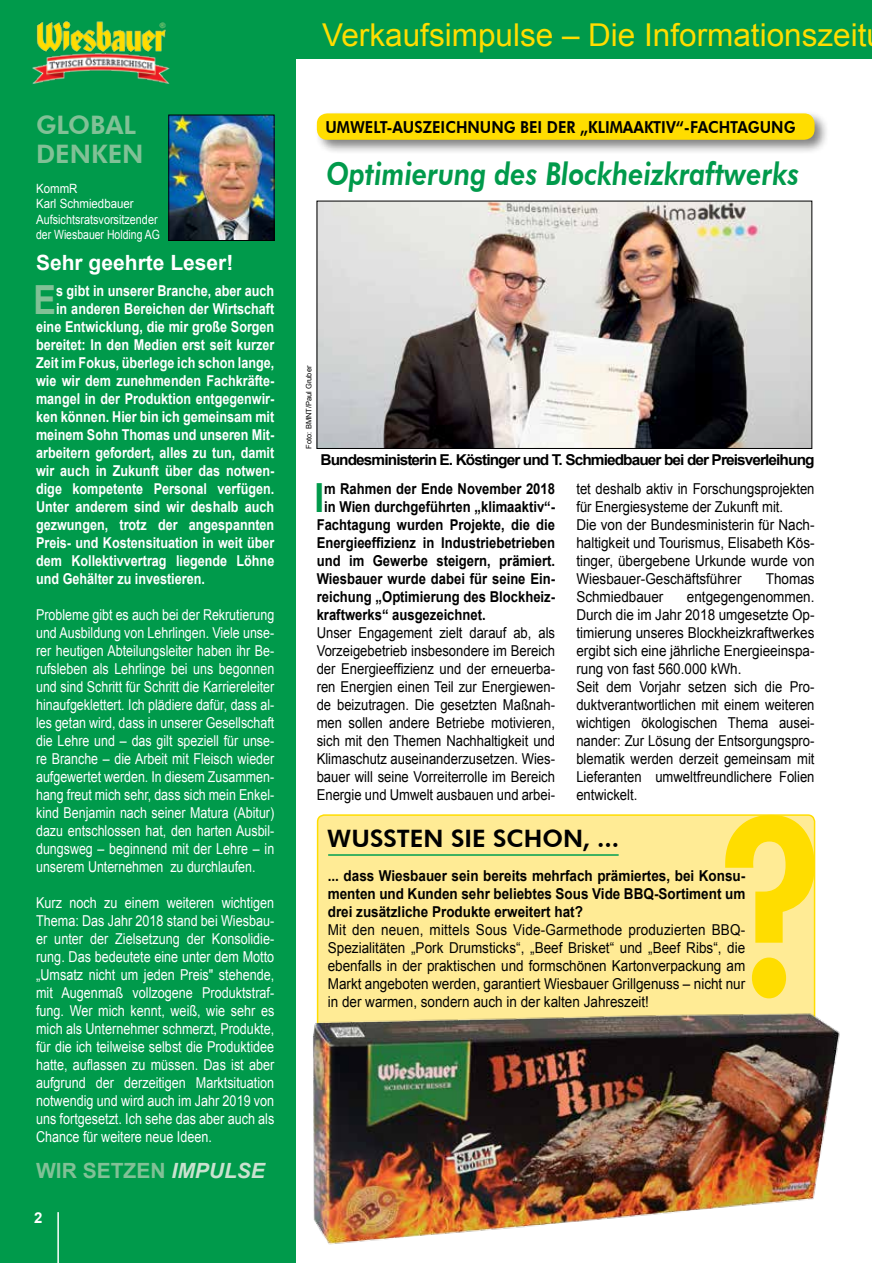
<style>
.page{position:relative;width:872px;height:1263px;background:#fff}
.page>*{position:absolute;margin:0;border:0;box-sizing:border-box;transform-origin:0 0}
.t1{font:700 40.2px "Arial";color:#81c196;scale:.84 1}
.t2{font:700 40.2px "Arial";color:#009a4b;scale:.87 1}
.t3{font:31.5px "Arial";color:#fd0}
.t4{font:italic 800 31.5px "Futura BT";color:#009a4b;scale:.85 1}
.t5{font:800 25.5px/28.5px "Futura BT";color:#81c196}
.t6{font:800 24px "Futura BT";color:#000}
.t7{font:700 21px "Arial";color:#fff}
.t8{font:700 21px "Arial";color:#81c196}
.t9{font:800 16.5px "Futura BT";color:#000;scale:.9 1}
.t10{font:15px/18px "Arial";color:#000;scale:.9 1}
.t11{font:15px/18px "Arial";color:#fff;text-align:justify;scale:.83 1}
.t12{font:15px/18px "Arial";color:#000;text-align:justify;scale:.87 1}
.t13{font:700 15px "Arial";color:#fff;scale:.84 1}
.t14{font:15px/18px "Arial";color:#fff;text-align:justify;scale:.84 1}
.t15{font:700 15px "Arial";color:#000;scale:.87 1}
.t16{font:700 15px/18px "Arial";color:#000;text-align:justify;scale:.9 1}
.t17{font:700 15px "Arial";letter-spacing:-.06em;color:#000}
.t18{font:700 15px "Arial";color:#fff}
.t19{font:12.75px/15.3px "Arial";color:#fff;scale:.9 1}
.t20{font:7.5px "Arial";color:#000}
.s1{font-style:italic;color:#c9e2cf}
</style>
<div class="page">
<div style="left:0;top:0;width:295px;height:1263px;background:#009a4b"></div>
<img style="left:170px;top:117px;width:102px;height:122px">
<div style="left:168px;top:115px;width:106px;height:126px;border:1px solid #000"></div>
<hr style="left:57px;top:1212px;width:2px;height:51px;background:#fff">
<div style="left:0;top:0;width:872px;height:59px;background:#009a4b"></div>
<img style="left:32px;top:21px;width:138px;height:63px">
<div style="left:314px;top:110px;width:516px;height:45px;background:#000;opacity:.5"></div>
<div style="left:317px;top:113px;width:497px;height:27px;background:#fd0;border-radius:10px"></div>
<img style="left:319px;top:203px;width:491px;height:244px">
<div style="left:317px;top:201px;width:495px;height:248px;border:1px solid #000"></div>
<div style="left:317px;top:815px;width:497px;height:362px;background:#ffeb95;border-radius:7px"></div>
<hr style="left:328px;top:854px;width:290px;height:2px;background:#009f51">
<svg style="left:725px;top:815px;width:89px;height:155px"></svg>
<img style="left:295px;top:970px;width:545px;height:293px">
<h3 class="t5" style="left:36px;top:111px;width:86px">GLOBAL<br>DENKEN</h3>
<p class="t19" style="left:36px;top:181px;width:139px">KommR<br>Karl Schmiedbauer<br>Aufsichtsratsvorsitzender der Wiesbauer Holding AG</p>
<h3 class="t7" style="left:36px;top:249px;width:199px">Sehr geehrte Leser!</h3>
<h1 class="t1" style="left:34px;top:273px;width:28px">E</h1>
<p class="t13" style="left:56px;top:280px;width:261px">s gibt in unserer Branche, aber auch</p>
<p class="t13" style="left:56px;top:298px;width:261px">in anderen Bereichen der Wirtschaft</p>
<p class="t13" style="left:36px;top:316px;width:285px">eine Entwicklung, die mir große Sorgen</p>
<p class="t13" style="left:36px;top:334px;width:285px">bereitet: In den Medien erst seit kurzer</p>
<p class="t13" style="left:36px;top:352px;width:285px">Zeit im Fokus, überlege ich schon lange,</p>
<p class="t13" style="left:36px;top:370px;width:285px">wie wir dem zunehmenden Fachkräfte-</p>
<p class="t13" style="left:36px;top:388px;width:285px">mangel in der Produktion entgegenwir-</p>
<p class="t13" style="left:36px;top:406px;width:285px">ken können. Hier bin ich gemeinsam mit</p>
<p class="t13" style="left:36px;top:424px;width:285px">meinem Sohn Thomas und unseren Mit-</p>
<p class="t13" style="left:36px;top:442px;width:285px">arbeitern gefordert, alles zu tun, damit</p>
<p class="t13" style="left:36px;top:460px;width:285px">wir auch in Zukunft über das notwen-</p>
<p class="t13" style="left:36px;top:478px;width:285px">dige kompetente Personal verfügen.</p>
<p class="t13" style="left:36px;top:496px;width:285px">Unter anderem sind wir deshalb auch</p>
<p class="t13" style="left:36px;top:514px;width:285px">gezwungen, trotz der angespannten</p>
<p class="t13" style="left:36px;top:532px;width:285px">Preis- und Kostensituation in weit über</p>
<p class="t13" style="left:36px;top:550px;width:285px">dem Kollektivvertrag liegende Löhne</p>
<p class="t13" style="left:36px;top:568px;width:202px">und Gehälter zu investieren.</p>
<p class="t11" style="left:36px;top:606px;width:288px">Probleme gibt es auch bei der Rekrutierung und Ausbildung von Lehrlingen. Viele unse&shy;rer heutigen Abteilungsleiter haben ihr Be&shy;rufsleben als Lehrlinge bei uns begonnen und sind Schritt für Schritt die Karriereleiter hinaufgeklettert. Ich plädiere dafür, dass al&shy;les getan wird, dass in unserer Gesellschaft die Lehre und – das gilt speziell für unse&shy;re Branche – die Arbeit mit Fleisch wieder aufgewertet werden. In diesem Zusammen&shy;hang freut mich sehr, dass sich mein Enkel&shy;kind Benjamin nach seiner Matura (Abitur) dazu entschlossen hat, den harten Ausbil&shy;dungsweg – beginnend mit der Lehre – in unserem Unternehmen zu durchlaufen.</p>
<p class="t14" style="left:36px;top:894px;width:285px">Kurz noch zu einem weiteren wichtigen Thema: Das Jahr 2018 stand bei Wiesbau&shy;er unter der Zielsetzung der Konsolidie&shy;rung. Das bedeutete eine unter dem Motto „Umsatz nicht um jeden Preis" stehende, mit Augenmaß vollzogene Produktstraf&shy;fung. Wer mich kennt, weiß, wie sehr es mich als Unternehmer schmerzt, Produkte, für die ich teilweise selbst die Produktidee hatte, auflassen zu müssen. Das ist aber aufgrund der derzeitigen Marktsituation notwendig und wird auch im Jahr 2019 von uns fortgesetzt. Ich sehe das aber auch als Chance für weitere neue Ideen.</p>
<h3 class="t8" style="left:36px;top:1156px;width:230px">WIR SETZEN <span class="s1">IMPULSE</span></h3>
<p class="t18" style="left:34px;top:1208px;width:10px">2</p>
<h2 class="t3" style="left:322px;top:14px;width:546px">Verkaufsimpulse – Die Informationszeit</h2>
<p class="t9" style="left:325px;top:117px;width:524px">UMWELT-AUSZEICHNU NG BEI DER „KLIMAAKTIV“-FACHTAGUNG</p>
<h2 class="t4" style="left:326px;top:154px;width:558px">Optimierung des Blockheizkraftwerks</h2>
<p class="t20" style="left:304px;top:449px;width:85px;rotate:-90deg">Foto: BMNT/Paul Gruber</p>
<p class="t17" style="left:320px;top:449px;width:495px">Bundesministerin E. Köstinger und T. Schmiedbauer bei der Preisverleihung</p>
<h1 class="t2" style="left:314px;top:471px;width:13px">I</h1>
<p class="t15" style="left:324px;top:478px;width:267px">m Rahmen der Ende November 2018</p>
<p class="t15" style="left:324px;top:496px;width:267px">in Wien durchgeführten „klimaaktiv“-</p>
<p class="t15" style="left:317px;top:514px;width:275px">Fachtagung wurden Projekte, die die</p>
<p class="t15" style="left:317px;top:532px;width:275px">Energieeffizienz in Industriebetrieben</p>
<p class="t15" style="left:317px;top:550px;width:275px">und im Gewerbe steigern, prämiert.</p>
<p class="t15" style="left:317px;top:568px;width:275px">Wiesbauer wurde dabei für seine Ein-</p>
<p class="t15" style="left:317px;top:586px;width:275px">reichung „Optimierung des Blockheiz-</p>
<p class="t15" style="left:317px;top:604px;width:196px">kraftwerks“ ausgezeichnet.</p>
<p class="t12" style="left:317px;top:624px;width:275px">Unser Engagement zielt darauf ab, als Vorzeigebetrieb insbesondere im Bereich der Energieeffizienz und der erneuerba&shy;ren Energien einen Teil zur Energiewen&shy;de beizutragen. Die gesetzten Maßnah&shy;men sollen andere Betriebe motivieren, sich mit den Themen Nachhaltigkeit und Klimaschutz auseinanderzusetzen. Wies&shy;bauer will seine Vorreiterrolle im Bereich Energie und Umwelt ausbauen und arbei-</p>
<p class="t12" style="left:576px;top:480px;width:275px;text-align:left">tet deshalb aktiv in Forschungsprojekten für Energiesysteme der Zukunft mit.<br>Die von der Bundesministerin für Nach&shy;haltigkeit und Tourismus, Elisabeth Kös&shy;tinger, übergebene Urkunde wurde von Wiesbauer-Geschäftsführer</p>
<p class="t10" style="left:766px;top:570px;width:56px">Thomas</p>
<p class="t10" style="left:576px;top:588px;width:98px">Schmiedbauer</p>
<p class="t10" style="left:576px;top:588px;width:266px;text-indent:111px">entgegengenommen.<br>Durch die im Jahr 2018 umgesetzte Op&shy;timierung unseres Blockheizkraftwerkes ergibt sich eine jährliche Energieeinspa&shy;rung von fast 560.000 kWh.<br>Seit dem Vorjahr setzen sich die Pro&shy;duktverantwortlichen mit einem weiteren wichtigen ökologischen Thema ausei&shy;nander: Zur Lösung der Entsorgungspro&shy;blematik werden derzeit gemeinsam mit Lieferanten umweltfreundlichere Folien entwickelt.</p>
<h3 class="t6" style="left:327px;top:824px;width:58px">WUSSTEN</h3>
<h3 class="t6" style="left:451px;top:824px;width:12px">SIE</h3>
<h3 class="t6" style="left:493px;top:824px;width:17px">SCH</h3>
<h3 class="t6" style="left:542px;top:824px;width:78px">ON, ...</h3>
<p class="t16" style="left:328px;top:867px;width:465px">... dass Wiesbauer sein bereits mehrfach prämiertes, bei Konsu&shy;menten und Kunden sehr beliebtes Sous Vide BBQ-Sortiment um drei zusätzliche Produkte erweitert hat?</p>
<p class="t10" style="left:328px;top:921px;width:465px;text-align:justify">Mit den neuen, mittels Sous Vide-Garmethode produzierten BBQ-Spezialitäten „Pork Drumsticks“, „Beef Brisket“ und „Beef Ribs“, die ebenfalls in der praktischen und formschönen Kartonverpackung am Markt angeboten werden, garantiert Wiesbauer Grillgenuss – nicht nur in der warmen, sondern auch in der kalten Jahreszeit!</p>
</div>
